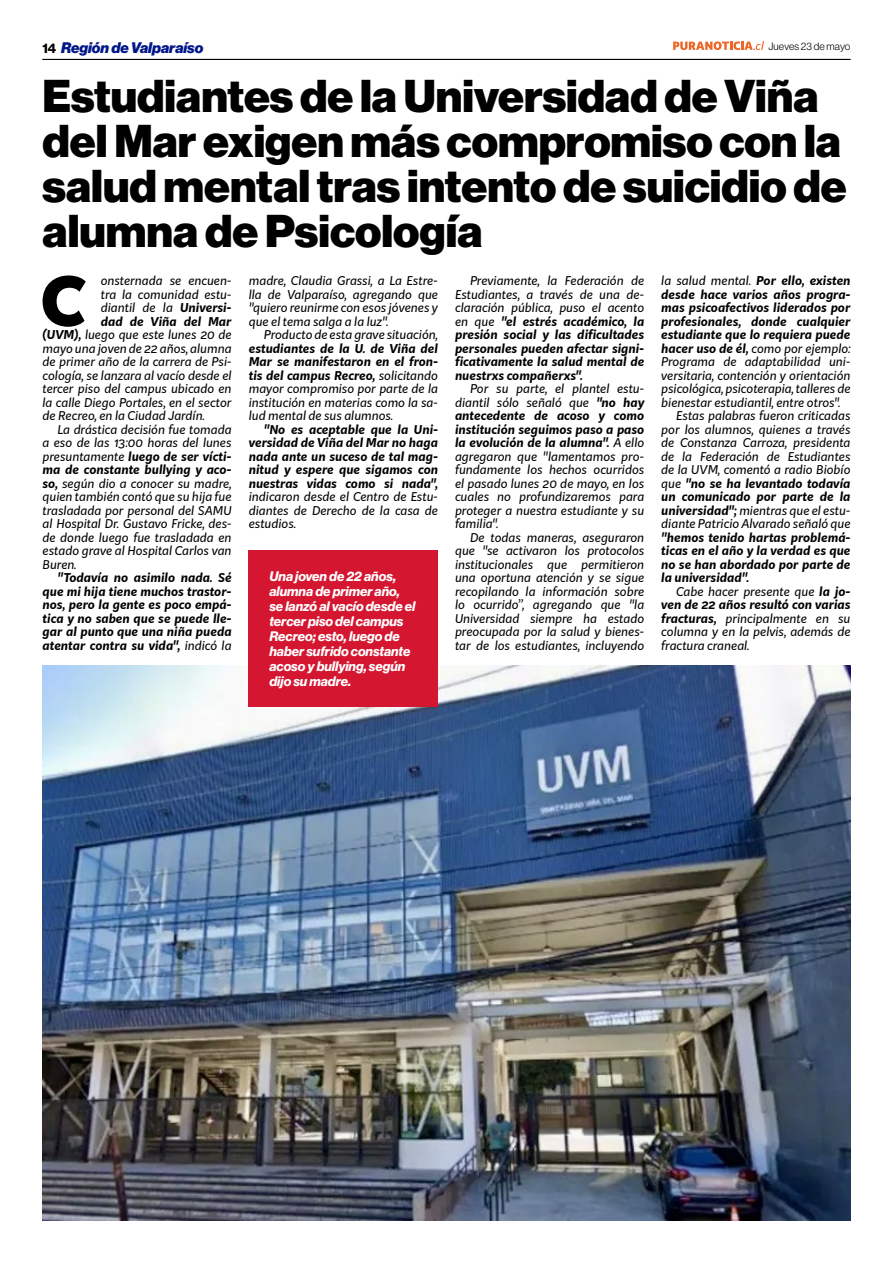
<style>
.page{position:relative;width:893px;height:1263px;background:#fff}
.page>*{position:absolute;margin:0;border:0;box-sizing:border-box;transform-origin:0 0}
.t1{font:900 66.3px "Kit Sans";color:#000}
.t2{font:45px/45px "N Haas Grotesk DS Pro 95 Blk";color:#000}
.t3{font:15px "N Haas Grotesk DS Pro 96 Blk It";color:#00178a}
.t4{font:13.5px/15px "N Haas Grotesk DS Pro 76 Bd It";color:#fff}
.t5{font:italic 12px/13.5px "Kit Sans";color:#000;text-align:justify}
.t6{font:italic 700 12px/13.5px "Kit Sans";color:#000;text-align:justify}
.t7{font:10.5px "N Haas Grotesk DS Pro 45 Lt";letter-spacing:.02em;color:#000}
.s1{font-family:"N Haas Grotesk DS Pro 75 Bd";font-size:13.5px;color:#000}
.s2{font-weight:700}
.s3{font-weight:400}
</style>
<div class="page">
<img style="left:42px;top:665px;width:808px;height:555px">
<div style="left:249px;top:550px;width:189px;height:157px;background:#d41630"></div>
<hr style="left:43px;top:59px;width:807px;height:1px;background:#000">
<svg style="left:673px;top:41px;width:91px;height:9px"></svg>
<p class="t3" style="left:43px;top:39px;width:162px"><span class="s1">14</span> Región de Valparaíso</p>
<p class="t7" style="left:768px;top:40px;width:84px">Jueves 23 de mayo</p>
<h2 class="t2" style="left:43px;top:74px;width:806px">Estudiantes de la Universidad de Viña del Mar exigen más compromiso con la salud mental tras intento de suicidio de alumna de Psicología</h2>
<p class="t5" style="left:249px;top:273px;width:191px">madre, Claudia Grassi, a La Estre&shy;lla de Valparaíso, agregando que "quiero reunirme con esos jóvenes y que el tema salga a la luz".</p>
<p class="t5" style="left:264px;top:327px;width:176px">Producto de esta grave situación,</p>
<p class="t5" style="left:249px;top:341px;width:191px"><span class="s2">estudiantes de la U. de Viña del Mar se manifestaron en el fron&shy;tis del campus Recreo,</span> solicitando mayor compromiso por parte de la institución en materias como la sa&shy;lud mental de sus alumnos.</p>
<p class="t6" style="left:249px;top:422px;width:191px;text-indent:15px">"No es aceptable que la Uni&shy;versidad de Viña del Mar no haga nada ante un suceso de tal mag&shy;nitud y espere que sigamos con nuestras vidas como si nada",</p>
<p class="t5" style="left:249px;top:489px;width:191px">indicaron desde el Centro de Estu&shy;diantes de Derecho de la casa de estudios.</p>
<h1 class="t1" style="left:41px;top:241px;width:48px">C</h1>
<p class="t5" style="left:101px;top:273px;width:132px">onsternada se encuen-</p>
<p class="t6" style="left:455px;top:273px;width:191px;text-indent:15px"><span class="s3">Previamente, la Federación de Estudiantes, a través de una de&shy;claración pública, puso el acento en que</span> "el estrés académico, la presión social y las dificultades personales pueden afectar signi&shy;ficativamente la salud mental de nuestrxs compañerxs".</p>
<p class="t5" style="left:455px;top:381px;width:191px;text-indent:15px">Por su parte, el plantel estu&shy;diantil sólo señaló que <span class="s2">"no hay antecedente de acoso y como institución seguimos paso a paso la evolución de la alumna".</span> A ello agregaron que "lamentamos pro&shy;fundamente los hechos ocurridos el pasado lunes 20 de mayo, en los cuales no profundizaremos para proteger a nuestra estudiante y su familia".</p>
<p class="t5" style="left:455px;top:530px;width:191px;text-indent:15px">De todas maneras, aseguraron que "se activaron los protocolos institucionales que permitieron una oportuna atención y se sigue recopilando la información sobre lo ocurrido”, agregando que "la Universidad siempre ha estado preocupada por la salud y bienes&shy;tar de los estudiantes, incluyendo</p>
<p class="t6" style="left:661px;top:273px;width:191px"><span class="s3">la salud mental.</span> Por ello, existen</p>
<p class="t6" style="left:661px;top:287px;width:191px">desde hace varios años progra-</p>
<p class="t6" style="left:661px;top:300px;width:191px">mas psicoafectivos liderados por</p>
<p class="t6" style="left:661px;top:314px;width:191px">profesionales, donde cualquier</p>
<p class="t6" style="left:661px;top:327px;width:191px">estudiante que lo requiera puede</p>
<p class="t5" style="left:661px;top:341px;width:191px"><span class="s2">hacer uso de él,</span> como por ejemplo:</p>
<p class="t5" style="left:661px;top:354px;width:191px">Programa de adaptabilidad uni-</p>
<p class="t5" style="left:661px;top:368px;width:191px">versitaria, contención y orientación</p>
<p class="t5" style="left:661px;top:381px;width:191px">psicológica, psicoterapia, talleres de</p>
<p class="t5" style="left:661px;top:395px;width:181px">bienestar estudiantil, entre otros".</p>
<p class="t5" style="left:676px;top:408px;width:176px">Estas palabras fueron criticadas</p>
<p class="t5" style="left:661px;top:422px;width:191px">por los alumnos, quienes a través</p>
<p class="t5" style="left:661px;top:435px;width:191px">de Constanza Carroza, presidenta</p>
<p class="t5" style="left:661px;top:449px;width:191px">de la Federación de Estudiantes</p>
<p class="t5" style="left:661px;top:462px;width:191px">de la UVM, comentó a radio Biobío</p>
<p class="t6" style="left:661px;top:476px;width:191px"><span class="s3">que</span> "no se ha levantado todavía</p>
<p class="t6" style="left:661px;top:489px;width:191px">un comunicado por parte de la</p>
<p class="t5" style="left:661px;top:503px;width:191px"><span class="s2">universidad";</span> mientras que el estu-</p>
<p class="t5" style="left:661px;top:516px;width:191px">diante Patricio Alvarado señaló que</p>
<p class="t6" style="left:661px;top:530px;width:191px">"hemos tenido hartas problemá&shy;ticas en el año y la verdad es que no se han abordado por parte de la universidad".</p>
<p class="t5" style="left:661px;top:584px;width:191px;text-indent:15px">Cabe hacer presente que <span class="s2">la jo&shy;ven de 22 años resultó con varias fracturas,</span> principalmente en su columna y en la pelvis, además de fractura craneal.</p>
<p class="t5" style="left:101px;top:287px;width:132px">tra la comunidad estu-</p>
<p class="t5" style="left:101px;top:300px;width:132px">diantil de la <span class="s2">Universi-</span></p>
<p class="t6" style="left:101px;top:314px;width:132px">dad de Viña del Mar</p>
<p class="t5" style="left:43px;top:327px;width:191px"><span class="s2">(UVM),</span> luego que este lunes 20 de</p>
<p class="t5" style="left:43px;top:341px;width:191px">mayo una joven de 22 años, alumna</p>
<p class="t5" style="left:43px;top:354px;width:191px">de primer año de la carrera de Psi-</p>
<p class="t5" style="left:43px;top:368px;width:191px">cología, se lanzara al vacío desde el</p>
<p class="t5" style="left:43px;top:381px;width:191px">tercer piso del campus ubicado en</p>
<p class="t5" style="left:43px;top:395px;width:191px">la calle Diego Portales, en el sector</p>
<p class="t5" style="left:43px;top:408px;width:164px">de Recreo, en la Ciudad Jardín.</p>
<p class="t5" style="left:58px;top:422px;width:176px">La drástica decisión fue tomada</p>
<p class="t5" style="left:43px;top:435px;width:191px">a eso de las 13:00 horas del lunes</p>
<p class="t6" style="left:43px;top:449px;width:191px"><span class="s3">presuntamente</span> luego de ser vícti-</p>
<p class="t6" style="left:43px;top:462px;width:191px">ma de constante bullying y aco-</p>
<p class="t5" style="left:43px;top:476px;width:191px"><span class="s2">so,</span> según dio a conocer su madre,</p>
<p class="t5" style="left:43px;top:489px;width:191px">quien también contó que su hija fue</p>
<p class="t5" style="left:43px;top:503px;width:191px">trasladada por personal del SAMU</p>
<p class="t5" style="left:43px;top:516px;width:191px">al Hospital Dr. Gustavo Fricke, des-</p>
<p class="t5" style="left:43px;top:530px;width:191px">de donde luego fue trasladada en</p>
<p class="t5" style="left:43px;top:543px;width:191px">estado grave al Hospital Carlos van</p>
<p class="t5" style="left:43px;top:557px;width:36px">Buren.</p>
<p class="t6" style="left:43px;top:570px;width:191px;text-indent:15px">"Todavía no asimilo nada. Sé que mi hija tiene muchos trastor&shy;nos, pero la gente es poco empá&shy;tica y no saben que se puede lle&shy;gar al punto que una niña pueda atentar contra su vida", <span class="s3">indicó la</span></p>
<p class="t4" style="left:269px;top:569px;width:147px">Una joven de 22 años, alumna de primer año, se lanzó al vacío desde el tercer piso del campus<br>Recreo; esto, luego de haber sufrido constante acoso y bullying, según dijo su madre.</p>
</div>
